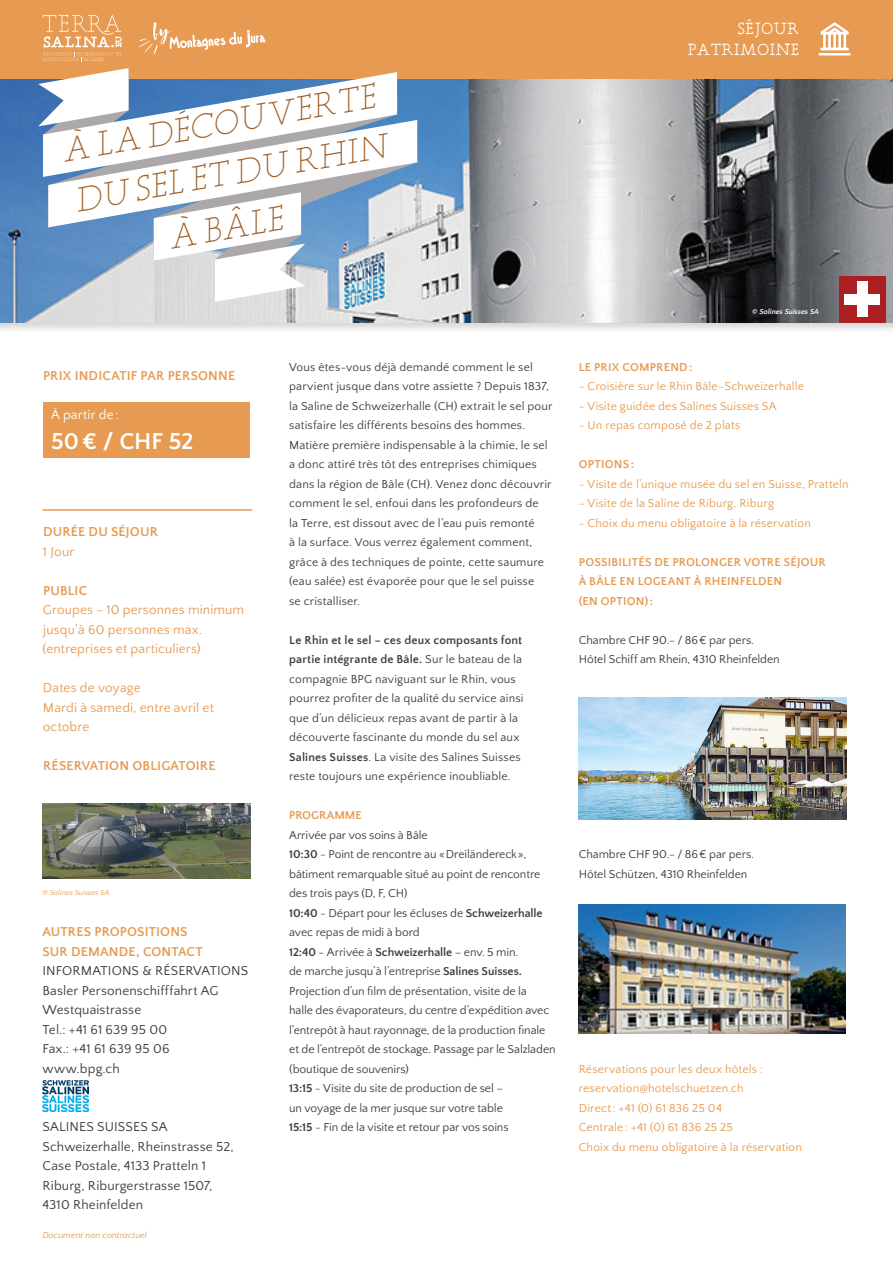
<style>
.page{position:relative;width:893px;height:1263px;background:#fff}
.page>*{position:absolute;margin:0;border:0;box-sizing:border-box;transform-origin:0 0}
.t1{font:italic 300 31.5px "Saljan";color:#9d5e27}
.t2{font:700 24px "Quattrocento Sans";letter-spacing:-.005em;color:#fff}
.t3{font:15px "Saljan";color:#fff}
.t4{font:13.5px "Quattrocento Sans";letter-spacing:.01em;color:#3e3e3f}
.t5{font:13.5px/19.5px "Quattrocento Sans";letter-spacing:.01em;color:#e79b52}
.t6{font:700 13.5px "Quattrocento Sans";letter-spacing:.01em;color:#e79b52}
.t7{font:13.5px "Quattrocento Sans";letter-spacing:.01em;color:#fff}
.t8{font:12px/19.5px "Quattrocento Sans";letter-spacing:.005em;color:#3e3e3f}
.t9{font:12px "Quattrocento Sans";letter-spacing:.015em;color:#e79b52}
.t10{font:700 12px "Quattrocento Sans";letter-spacing:.015em;color:#e79b52}
.t11{font:700 12px "Quattrocento Sans";letter-spacing:.01em;color:#3e3e3f}
.t12{font:700 12px "Quattrocento Sans";letter-spacing:-.01em;color:#3e3e3f}
.t13{font:700 12px "Quattrocento Sans";letter-spacing:-.005em;color:#e79b52}
.t14{font:italic 9px "Quattrocento Sans";color:#e79b52}
.t15{font:italic 700 7.5px "Quattrocento Sans";color:#fff}
.t16{font:italic 7.5px "Quattrocento Sans";color:#e79b52}
.s1{font-weight:400}
.s2{font-weight:700}
</style>
<div class="page">
<div style="left:0;top:73px;width:893px;height:262px;background:#231f20;opacity:.2"></div>
<img style="left:0;top:78px;width:889px;height:245px">
<div style="left:0;top:0;width:893px;height:78px;background:#e79b52"></div>
<svg style="left:138px;top:22px;width:128px;height:33px"></svg>
<svg style="left:43px;top:14px;width:79px;height:48px"></svg>
<div style="left:43px;top:402px;width:207px;height:55px;background:#e79b52"></div>
<img style="left:579px;top:697px;width:267px;height:122px">
<img style="left:579px;top:905px;width:267px;height:129px">
<img style="left:43px;top:1080px;width:46px;height:32px">
<hr style="left:43px;top:509px;width:209px;height:2px;background:#e79b52">
<svg style="left:819px;top:22px;width:31px;height:33px"></svg>
<img style="left:43px;top:804px;width:208px;height:74px">
<svg style="left:38px;top:68px;width:379px;height:234px"></svg>
<div style="left:839px;top:276px;width:46px;height:47px;background:#ab1e21"></div>
<div style="left:857px;top:281px;width:10px;height:36px;background:#fff"></div>
<div style="left:844px;top:294px;width:36px;height:11px;background:#fff"></div>
<hr style="left:889px;top:73px;width:4px;height:262px;background:#231f20;opacity:.2">
<p class="t1" style="left:58px;top:130px;width:320px;rotate:-10deg">À LA DÉCOUVERTE</p>
<p class="t1" style="left:71px;top:179px;width:319px;rotate:-10deg">DU SEL ET DU RHIN</p>
<p class="t1" style="left:164px;top:217px;width:118px;rotate:-10deg">À BÂLE</p>
<p class="t6" style="left:43px;top:369px;width:194px">PRIX INDICATIF PAR PERSONNE</p>
<p class="t7" style="left:51px;top:408px;width:69px">À partir de:</p>
<p class="t2" style="left:51px;top:428px;width:144px">50€ / CHF 52</p>
<p class="t6" style="left:43px;top:525px;width:116px">DURÉE DU SÉJOUR</p>
<p class="t5" style="left:43px;top:542px;width:33px">1 Jour</p>
<p class="t6" style="left:43px;top:583px;width:46px">PUBLIC</p>
<p class="t5" style="left:43px;top:601px;width:203px">Groupes - 10 personnes minimum</p>
<p class="t5" style="left:43px;top:620px;width:160px">jusqu’à 60 personnes max.</p>
<p class="t5" style="left:43px;top:640px;width:160px">(entreprises et particuliers)</p>
<p class="t5" style="left:43px;top:679px;width:99px">Dates de voyage</p>
<p class="t5" style="left:43px;top:698px;width:173px">Mardi à samedi, entre avril et octobre</p>
<p class="t6" style="left:43px;top:759px;width:174px">RÉSERVATION OBLIGATOIRE</p>
<p class="t16" style="left:43px;top:889px;width:68px">© Salines Suisses SA</p>
<p class="t6" style="left:43px;top:925px;width:147px">AUTRES PROPOSITIONS</p>
<p class="t6" style="left:43px;top:944px;width:162px">SUR DEMANDE, CONTACT</p>
<p class="t4" style="left:43px;top:964px;width:207px">INFORMATIONS &amp; RÉSERVATIONS</p>
<p class="t4" style="left:43px;top:983px;width:178px">Basler Personenschifffahrt AG</p>
<p class="t4" style="left:43px;top:1003px;width:100px">Westquaistrasse</p>
<p class="t4" style="left:43px;top:1022px;width:126px">Tel.: +41 61 639 95 00</p>
<p class="t4" style="left:43px;top:1042px;width:128px">Fax.: +41 61 639 95 06</p>
<p class="t4" style="left:43px;top:1061px;width:79px">www.bpg.ch</p>
<p class="t4" style="left:43px;top:1120px;width:126px">SALINES SUISSES SA</p>
<p class="t4" style="left:43px;top:1139px;width:193px">Schweizerhalle, Rheinstrasse 52,</p>
<p class="t4" style="left:43px;top:1159px;width:165px">Case Postale, 4133 Pratteln 1</p>
<p class="t4" style="left:43px;top:1178px;width:171px">Riburg, Riburgerstrasse 1507,</p>
<p class="t4" style="left:43px;top:1198px;width:102px">4310 Rheinfelden</p>
<p class="t14" style="left:43px;top:1231px;width:106px">Document non contractuel</p>
<p class="t8" style="left:289px;top:357px;width:245px">Vous êtes-vous déjà demandé comment le sel</p>
<p class="t8" style="left:289px;top:377px;width:261px">parvient jusque dans votre assiette ? Depuis 1837,</p>
<p class="t8" style="left:289px;top:396px;width:265px">la Saline de Schweizerhalle (CH) extrait le sel pour</p>
<p class="t8" style="left:289px;top:416px;width:238px">satisfaire les différents besoins des hommes.</p>
<p class="t8" style="left:289px;top:435px;width:260px">Matière première indispensable à la chimie, le sel</p>
<p class="t8" style="left:289px;top:455px;width:249px">a donc attiré très tôt des entreprises chimiques</p>
<p class="t8" style="left:289px;top:474px;width:264px">dans la région de Bâle (CH). Venez donc découvrir</p>
<p class="t8" style="left:289px;top:494px;width:251px">comment le sel, enfoui dans les profondeurs de</p>
<p class="t8" style="left:289px;top:513px;width:247px">la Terre, est dissout avec de l’eau puis remonté</p>
<p class="t8" style="left:289px;top:533px;width:256px">à la surface. Vous verrez également comment, grâce à des techniques de pointe, cette saumure (eau salée) est évaporée pour que le sel puisse</p>
<p class="t8" style="left:289px;top:591px;width:72px">se cristalliser.</p>
<p class="t11" style="left:289px;top:633px;width:234px">Le Rhin et le sel – ces deux composants font</p>
<p class="t11" style="left:289px;top:653px;width:235px">partie intégrante de Bâle. <span class="s1">Sur le bateau de la</span></p>
<p class="t8" style="left:289px;top:669px;width:228px">compagnie BPG naviguant sur le Rhin, vous</p>
<p class="t8" style="left:289px;top:689px;width:236px">pourrez profiter de la qualité du service ainsi</p>
<p class="t8" style="left:289px;top:708px;width:231px">que d’un délicieux repas avant de partir à la</p>
<p class="t8" style="left:289px;top:728px;width:232px">découverte fascinante du monde du sel aux</p>
<p class="t8" style="left:289px;top:747px;width:233px"><span class="s2">Salines Suisses</span>. La visite des Salines Suisses</p>
<p class="t8" style="left:289px;top:767px;width:223px">reste toujours une expérience inoubliable.</p>
<p class="t13" style="left:289px;top:809px;width:74px">PROGRAMME</p>
<p class="t8" style="left:289px;top:825px;width:140px">Arrivée par vos soins à Bâle</p>
<p class="t8" style="left:289px;top:845px;width:253px"><span class="s2">10:30</span> - Point de rencontre au «Dreiländereck», bâtiment remarquable situé au point de rencontre des trois pays (D, F, CH)</p>
<p class="t8" style="left:289px;top:903px;width:255px"><span class="s2">10:40</span> - Départ pour les écluses de <span class="s2">Schweizerhalle </span>avec repas de midi à bord</p>
<p class="t12" style="left:289px;top:945px;width:231px">12:40 <span class="s1">- Arrivée à</span> Schweizerhalle <span class="s1">– env. 5 min.</span></p>
<p class="t8" style="left:289px;top:962px;width:234px">de marche jusqu’à l’entreprise <span class="s2">Salines Suisses.</span></p>
<p class="t8" style="left:289px;top:981px;width:268px">Projection d’un film de présentation, visite de la<br>halle des évaporateurs, du centre d’expédition avec l’entrepôt à haut rayonnage, de la production finale et de l’entrepôt de stockage. Passage par le Salzladen (boutique de souvenirs)</p>
<p class="t8" style="left:289px;top:1079px;width:215px"><span class="s2">13:15</span> - Visite du site de production de sel –</p>
<p class="t8" style="left:289px;top:1098px;width:215px">un voyage de la mer jusque sur votre table</p>
<p class="t8" style="left:289px;top:1118px;width:221px"><span class="s2">15:15</span> - Fin de la visite et retour par vos soins</p>
<p class="t3" style="left:738px;top:18px;width:63px">SÉJOUR</p>
<p class="t3" style="left:687px;top:39px;width:114px">PATRIMOINE</p>
<p class="t15" style="left:752px;top:307px;width:68px">© Salines Suisses SA</p>
<p class="t10" style="left:579px;top:360px;width:115px">LE PRIX COMPREND:</p>
<p class="t9" style="left:579px;top:380px;width:227px">- Croisière sur le Rhin Bâle–Schweizerhalle</p>
<p class="t9" style="left:579px;top:399px;width:199px">- Visite guidée des Salines Suisses SA</p>
<p class="t9" style="left:579px;top:419px;width:163px">- Un repas composé de 2 plats</p>
<p class="t10" style="left:579px;top:458px;width:57px">OPTIONS:</p>
<p class="t9" style="left:579px;top:477px;width:271px">- Visite de l’unique musée du sel en Suisse, Pratteln</p>
<p class="t9" style="left:579px;top:497px;width:197px">- Visite de la Saline de Riburg, Riburg</p>
<p class="t9" style="left:579px;top:516px;width:234px">- Choix du menu obligatoire à la réservation</p>
<p class="t10" style="left:579px;top:555px;width:248px">POSSIBILITÉS DE PROLONGER VOTRE SÉJOUR</p>
<p class="t10" style="left:579px;top:575px;width:205px">À BÂLE EN LOGEANT À RHEINFELDEN</p>
<p class="t10" style="left:579px;top:594px;width:76px">(EN OPTION):</p>
<p class="t8" style="left:579px;top:630px;width:177px">Chambre CHF 90.- / 86€ par pers.</p>
<p class="t8" style="left:579px;top:650px;width:202px">Hôtel Schiff am Rhein, 4310 Rheinfelden</p>
<p class="t8" style="left:579px;top:845px;width:177px">Chambre CHF 90.- / 86€ par pers.</p>
<p class="t8" style="left:579px;top:864px;width:170px">Hôtel Schützen, 4310 Rheinfelden</p>
<p class="t9" style="left:579px;top:1062px;width:186px">Réservations pour les deux hôtels :</p>
<p class="t9" style="left:579px;top:1082px;width:167px">reservation@hotelschuetzen.ch</p>
<p class="t9" style="left:579px;top:1101px;width:145px">Direct: +41 (0) 61 836 25 04</p>
<p class="t9" style="left:579px;top:1121px;width:156px">Centrale: +41 (0) 61 836 25 25</p>
<p class="t9" style="left:579px;top:1140px;width:225px">Choix du menu obligatoire à la réservation</p>
</div>
